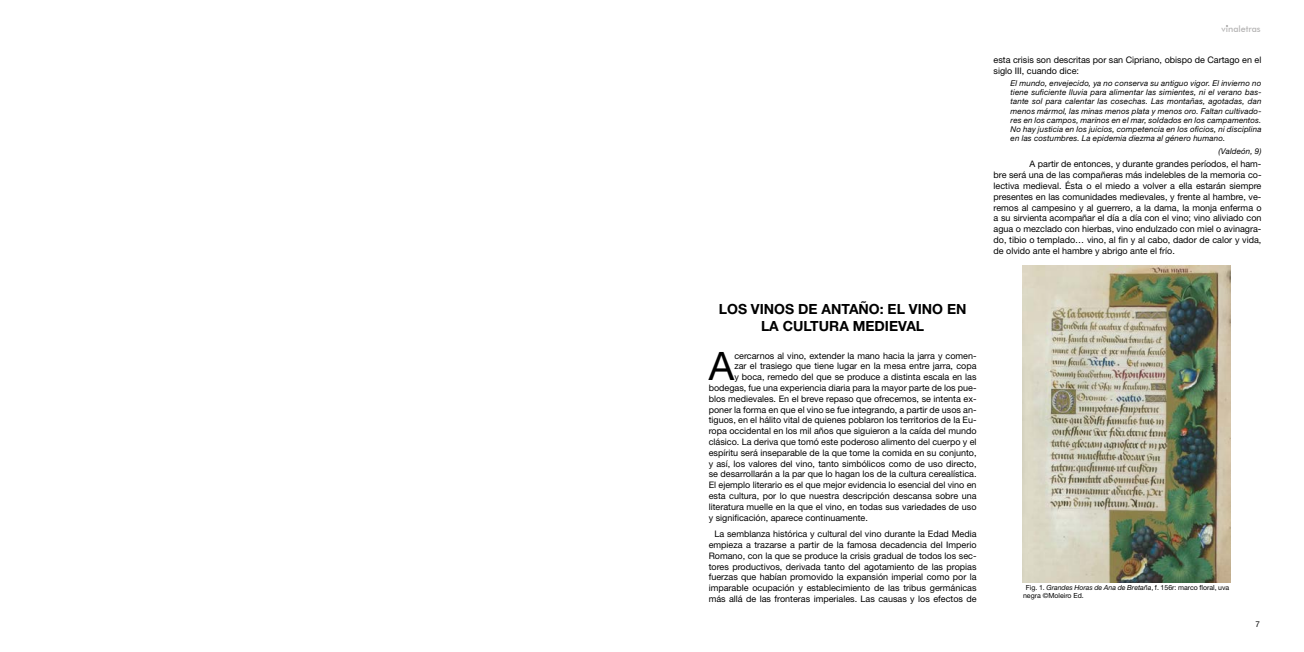
<style>
.page{position:relative;width:1304px;height:652px;background:#fff}
.page>*{position:absolute;margin:0;border:0;box-sizing:border-box;transform-origin:0 0}
.t1{font:39.3px "Helvetica Neue LT Std";color:#000}
.t2{font:700 14px/16.8px "Helvetica Neue LT Std";color:#000;text-align:center}
.t3{font:9px/10.8px "Helvetica Neue LT Std";color:#000;text-align:justify}
.t4{font:500 8.9px "Futura BT";color:#b7b6b6}
.t5{font:italic 8px/9.2px "Helvetica Neue LT Std";letter-spacing:.02em;color:#000;text-align:justify}
.t6{font:8px "Helvetica Neue LT Std";color:#000}
.t7{font:7px/8.4px "Helvetica Neue LT Std";color:#000}
.s1{font-style:italic}
</style>
<div class="page">
<img style="left:1023px;top:266px;width:208px;height:317px">
<p class="t4" style="left:1222px;top:24px;width:41px">vinaletras</p>
<p class="t3" style="left:994px;top:54px;width:269px">esta crisis son descritas por san Cipriano, obispo de Cartago en el siglo III, cuando dice:</p>
<p class="t5" style="left:1011px;top:78px;width:252px">El mundo, envejecido, ya no conserva su antiguo vigor. El invierno no tiene suficiente lluvia para alimentar las simientes, ni el verano bas&shy;tante sol para calentar las cosechas. Las montañas, agotadas, dan menos mármol, las minas menos plata y menos oro. Faltan cultivado&shy;res en los campos, marinos en el mar, soldados en los campamentos.<br>No hay justicia en los juicios, competencia en los oficios, ni disciplina en las costumbres. La epidemia diezma al género humano.</p>
<p class="t5" style="left:1218px;top:146px;width:45px">(Valdeón, 9)</p>
<p class="t3" style="left:994px;top:159px;width:269px;text-indent:36px">A partir de entonces, y durante grandes períodos, el ham&shy;bre será una de las compañeras más indelebles de la memoria co&shy;lectiva medieval. Ésta o el miedo a volver a ella estarán siempre presentes en las comunidades medievales, y frente al hambre, ve&shy;remos al campesino y al guerrero, a la dama, la monja enferma o a su sirvienta acompañar el día a día con el vino; vino aliviado con agua o mezclado con hierbas, vino endulzado con miel o avinagra&shy;do, tibio o templado… vino, al fin y al cabo, dador de calor y vida, de olvido ante el hambre y abrigo ante el frío.</p>
<h2 class="t2" style="left:719px;top:300px;width:249px">LOS VINOS DE ANTAÑO: EL VINO EN<br>LA CULTURA MEDIEVAL</h2>
<h1 class="t1" style="left:709px;top:343px;width:27px">A</h1>
<p class="t3" style="left:734px;top:350px;width:244px">cercarnos al vino, extender la mano hacia la jarra y comen-</p>
<p class="t3" style="left:734px;top:361px;width:244px">zar el trasiego que tiene lugar en la mesa entre jarra, copa</p>
<p class="t3" style="left:734px;top:372px;width:244px">y boca, remedo del que se produce a distinta escala en las</p>
<p class="t3" style="left:709px;top:382px;width:269px">bodegas, fue una experiencia diaria para la mayor parte de los pue-</p>
<p class="t3" style="left:709px;top:393px;width:269px">blos medievales. En el breve repaso que ofrecemos, se intenta ex-</p>
<p class="t3" style="left:709px;top:404px;width:269px">poner la forma en que el vino se fue integrando, a partir de usos an-</p>
<p class="t3" style="left:709px;top:415px;width:269px">tiguos, en el hálito vital de quienes poblaron los territorios de la Eu-</p>
<p class="t3" style="left:709px;top:426px;width:269px">ropa occidental en los mil años que siguieron a la caída del mundo</p>
<p class="t3" style="left:709px;top:436px;width:269px">clásico. La deriva que tomó este poderoso alimento del cuerpo y el</p>
<p class="t3" style="left:709px;top:447px;width:269px">espíritu será inseparable de la que tome la comida en su conjunto,</p>
<p class="t3" style="left:709px;top:458px;width:269px">y así, los valores del vino, tanto simbólicos como de uso directo,</p>
<p class="t3" style="left:709px;top:469px;width:269px">se desarrollarán a la par que lo hagan los de la cultura cerealística.</p>
<p class="t3" style="left:709px;top:480px;width:269px">El ejemplo literario es el que mejor evidencia lo esencial del vino en</p>
<p class="t3" style="left:709px;top:490px;width:269px">esta cultura, por lo que nuestra descripción descansa sobre una</p>
<p class="t3" style="left:709px;top:501px;width:269px">literatura muelle en la que el vino, en todas sus variedades de uso</p>
<p class="t3" style="left:709px;top:512px;width:161px">y significación, aparece continuamente.</p>
<p class="t3" style="left:709px;top:528px;width:269px;text-indent:6px">La semblanza histórica y cultural del vino durante la Edad Media empieza a trazarse a partir de la famosa decadencia del Imperio Romano, con la que se produce la crisis gradual de todos los sec&shy;tores productivos, derivada tanto del agotamiento de las propias fuerzas que habían promovido la expansión imperial como por la imparable ocupación y establecimiento de las tribus germánicas más allá de las fronteras imperiales. Las causas y los efectos de</p>
<p class="t7" style="left:1023px;top:583px;width:208px;text-indent:3px">Fig. 1. <span class="s1">Grandes Horas de Ana de Bretaña</span>, f. 156r: marco floral, uva negra ©Moleiro Ed.</p>
<p class="t6" style="left:1256px;top:619px;width:6px">7</p>
</div>
